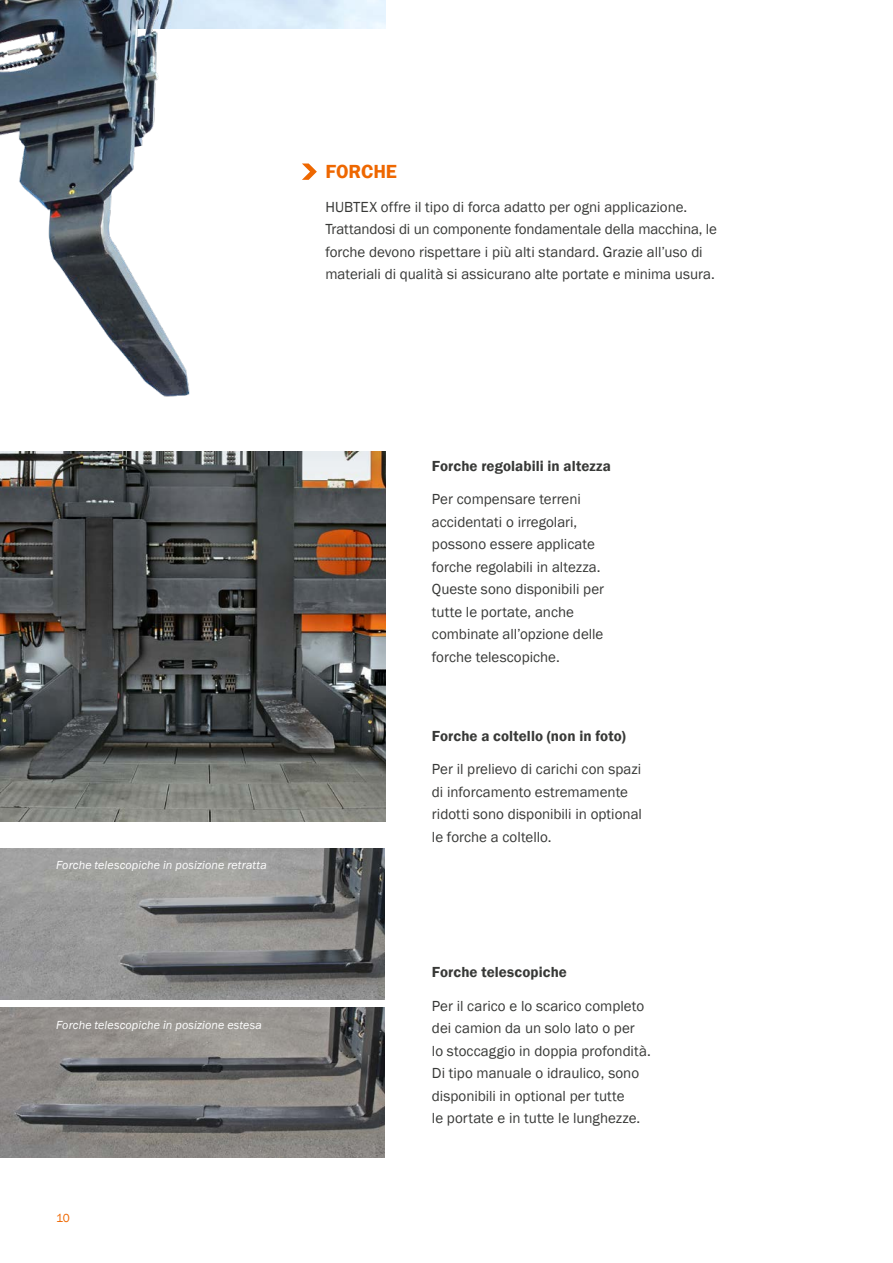
<style>
.page{position:relative;width:893px;height:1263px;background:#fff}
.page>*{position:absolute;margin:0;border:0;box-sizing:border-box;transform-origin:0 0}
.t1{font:600 19.5px "Franklin Gothic";color:#ee6700}
.t2{font:15px/22.5px "Franklin Gothic";color:#383937}
.t3{font:600 15px "Franklin Gothic";letter-spacing:.005em;color:#383937}
.t4{font:italic 12px "Franklin Gothic";letter-spacing:.01em;color:#fff}
.t5{font:12px "Franklin Gothic";color:#ee6700}
</style>
<div class="page">
<img style="left:0;top:848px;width:384px;height:151px">
<img style="left:0;top:451px;width:385px;height:370px">
<img style="left:0;top:1008px;width:385px;height:149px">
<img style="left:0;top:0;width:203px;height:397px">
<svg style="left:302px;top:163px;width:15px;height:17px"></svg>
<h1 class="t1" style="left:325px;top:160px;width:73px">FORCHE</h1>
<p class="t2" style="left:325px;top:196px;width:393px">HUBTEX offre il tipo di forca adatto per ogni applicazione.<br>Trattandosi di un componente fondamentale della macchina, le forche devono rispettare i più alti standard. Grazie all’uso di materiali di qualità si assicurano alte portate e minima usura.</p>
<p class="t4" style="left:56px;top:857px;width:212px">Forche telescopiche in posizione retratta</p>
<p class="t4" style="left:56px;top:1017px;width:207px">Forche telescopiche in posizione estesa</p>
<p class="t5" style="left:56px;top:1211px;width:15px">10</p>
<p class="t3" style="left:432px;top:456px;width:181px">Forche regolabili in altezza</p>
<p class="t2" style="left:432px;top:488px;width:174px">Per compensare terreni accidentati o irregolari, possono essere applicate forche regolabili in altezza.<br>Queste sono disponibili per tutte le portate, anche combinate all’opzione delle forche telescopiche.</p>
<p class="t3" style="left:432px;top:726px;width:196px">Forche a coltello (non in foto)</p>
<p class="t2" style="left:432px;top:758px;width:211px">Per il prelievo di carichi con spazi di inforcamento estremamente ridotti sono disponibili in optional le forche a coltello.</p>
<p class="t3" style="left:432px;top:963px;width:137px">Forche telescopiche</p>
<p class="t2" style="left:432px;top:995px;width:220px">Per il carico e lo scarico completo dei camion da un solo lato o per<br>lo stoccaggio in doppia profondità.<br>Di tipo manuale o idraulico, sono disponibili in optional per tutte<br>le portate e in tutte le lunghezze.</p>
</div>
